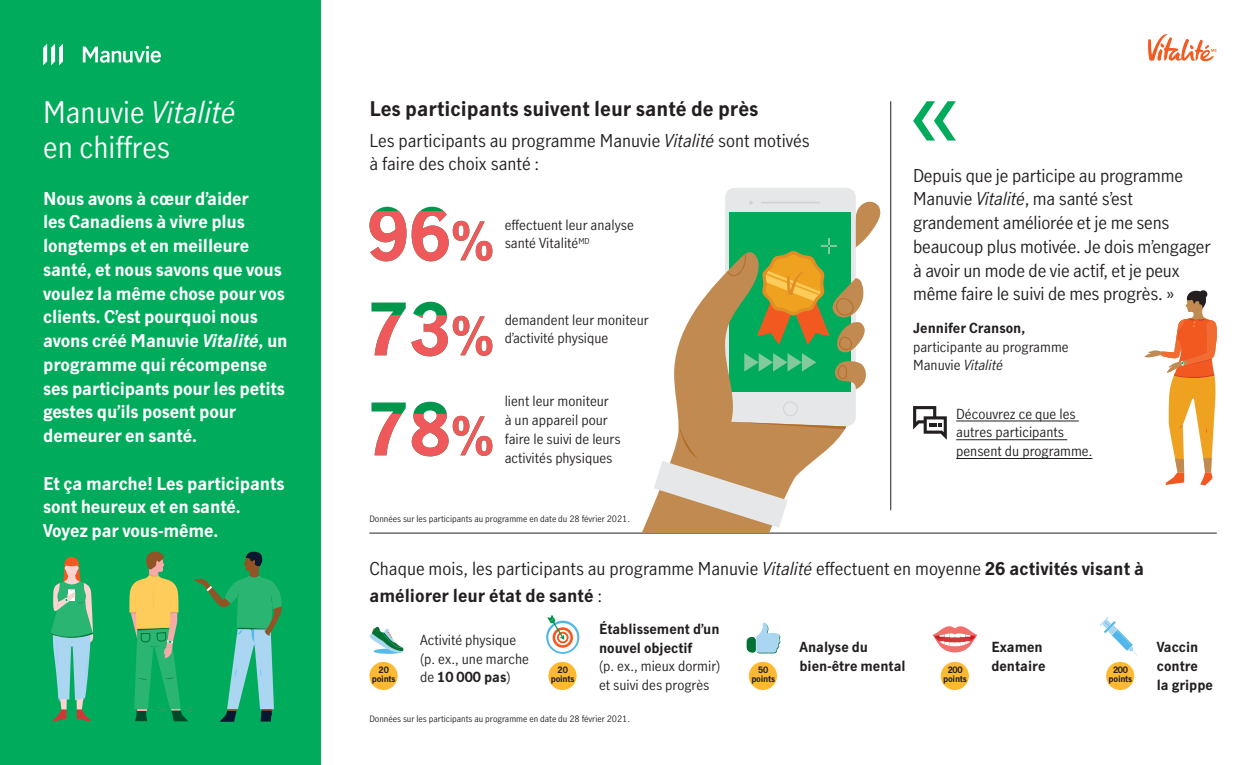
<style>
.page{position:relative;width:1260px;height:765px;background:#fff}
.page>*{position:absolute;margin:0;border:0;box-sizing:border-box;transform-origin:0 0}
.Caption_-_7_8_5{font:700 71.25px "Manulife JH Sans Optimized";color:#00964b}
.H1__Headline_5_-_23{font:29.38px/35px "Manulife JH Sans Optimized";color:#fff}
.H2___Headline_7__hea{font:700 20px "Manulife JH Sans Optimized";color:#231f20}
.Headline_8__subhead{font:700 17.5px/23.8px "Manulife JH Sans Optimized";letter-spacing:-.01em;color:#fff}
.Body_-_9_13_5{font:17.5px/23.8px "Manulife JH Sans Optimized";letter-spacing:-.01em;color:#231f20}
.Headline_8__subhead-2{font:17.5px/26.2px "Manulife JH Sans Optimized";color:#231f20}
.Body_-_9_13_5-2{font:13.75px/18.8px "Manulife JH Sans Optimized";color:#231f20}
.Body_-_9_13_5-3{font:700 13.75px/18.8px "Manulife JH Sans Optimized";color:#231f20}
.Caption_-_7_8_5-2{font:8.75px "Manulife JH Sans Optimized";color:#231f20}
.Caption_-_7_8_5-3{font:700 8.75px/8.8px "Manulife JH Sans Optimized";letter-spacing:-.03em;color:#231f20;text-align:center}
.s1{font-style:italic}
.s2{font-size:52.5px}
.s3{font-weight:700}
</style>
<div class="page">
<div style="left:0;top:0;width:321px;height:765px;background:#00ab5b"></div>
<svg style="left:43px;top:44px;width:20px;height:21px"></svg>
<svg style="left:83px;top:46px;width:78px;height:17px"></svg>
<svg style="left:1148px;top:34px;width:69px;height:27px"></svg>
<hr style="left:956px;top:421px;width:123px;height:1px;background:#231f20">
<hr style="left:956px;top:439px;width:111px;height:1px;background:#231f20">
<hr style="left:956px;top:458px;width:136px;height:1px;background:#231f20">
<div style="left:369px;top:662px;width:29px;height:28px;background:#fdb931;border-radius:50%"></div>
<div style="left:548px;top:662px;width:29px;height:28px;background:#fdb931;border-radius:50%"></div>
<div style="left:749px;top:662px;width:28px;height:28px;background:#fdb931;border-radius:50%"></div>
<div style="left:941px;top:662px;width:28px;height:28px;background:#fdb931;border-radius:50%"></div>
<div style="left:1106px;top:662px;width:28px;height:28px;background:#fdb931;border-radius:50%"></div>
<svg style="left:1144px;top:291px;width:73px;height:195px"></svg>
<svg style="left:129px;top:551px;width:59px;height:170px"></svg>
<svg style="left:50px;top:557px;width:44px;height:165px"></svg>
<svg style="left:194px;top:552px;width:88px;height:170px"></svg>
<hr style="left:891px;top:101px;width:1px;height:409px;background:#231f20">
<hr style="left:369px;top:533px;width:848px;height:1px;background:#231f20">
<div style="left:725px;top:188px;width:131px;height:238px;background:#e6e7e9;border-radius:9px"></div>
<svg style="left:636px;top:272px;width:210px;height:261px"></svg>
<svg style="left:727px;top:201px;width:154px;height:188px"></svg>
<svg style="left:654px;top:422px;width:192px;height:106px"></svg>
<svg style="left:546px;top:621px;width:33px;height:33px"></svg>
<svg style="left:548px;top:623px;width:29px;height:29px"></svg>
<svg style="left:553px;top:627px;width:20px;height:21px"></svg>
<svg style="left:555px;top:630px;width:15px;height:15px"></svg>
<svg style="left:547px;top:615px;width:22px;height:28px"></svg>
<svg style="left:747px;top:622px;width:34px;height:31px"></svg>
<svg style="left:932px;top:626px;width:45px;height:26px"></svg>
<svg style="left:1100px;top:617px;width:38px;height:39px"></svg>
<svg style="left:913px;top:406px;width:34px;height:34px"></svg>
<svg style="left:369px;top:627px;width:34px;height:27px"></svg>
<svg style="left:913px;top:101px;width:43px;height:40px"></svg>
<svg style="left:369px;top:211px;width:123px;height:50px"></svg>
<svg style="left:375px;top:315px;width:117px;height:41px"></svg>
<svg style="left:375px;top:414px;width:117px;height:42px"></svg>
<h1 class="H1__Headline_5_-_23" style="left:43px;top:94px;width:194px">Manuvie <span class="s1">Vitalité </span>en chiffres</h1>
<p class="Headline_8__subhead" style="left:43px;top:186px;width:246px">Nous avons à cœur d’aider<br>les Canadiens à vivre plus longtemps et en meilleure santé, et nous savons que vous voulez la même chose pour vos clients. C’est pourquoi nous avons créé Manuvie <span class="s1">Vitalité</span>, un programme qui récompense ses participants pour les petits gestes qu’ils posent pour demeurer en santé.</p>
<p class="Headline_8__subhead" style="left:43px;top:471px;width:243px">Et ça marche! Les participants sont heureux et en santé.<br>Voyez par vous-même.</p>
<h2 class="H2___Headline_7__hea" style="left:369px;top:95px;width:391px">Les participants suivent leur santé de près</h2>
<p class="Body_-_9_13_5" style="left:369px;top:128px;width:442px">Les participants au programme Manuvie <span class="s1">Vitalité</span> sont motivés à faire des choix santé :</p>
<p class="Caption_-_7_8_5" style="left:367px;top:185px;width:128px">96<span class="s2">%</span></p>
<p class="Body_-_9_13_5-2" style="left:505px;top:215px;width:131px">effectuent leur analyse santé Vitalité<sup>MD</sup></p>
<p class="Caption_-_7_8_5" style="left:367px;top:280px;width:128px">73<span class="s2">%</span></p>
<p class="Body_-_9_13_5-2" style="left:505px;top:310px;width:145px">demandent leur moniteur d’activité physique</p>
<p class="Caption_-_7_8_5" style="left:367px;top:380px;width:128px">78<span class="s2">%</span></p>
<p class="Body_-_9_13_5-2" style="left:505px;top:391px;width:117px">lient leur moniteur<br>à un appareil pour faire le suivi de leurs activités physiques</p>
<p class="Caption_-_7_8_5-2" style="left:369px;top:513px;width:262px">Données sur les participants au programme en date du 28 février 2021.</p>
<p class="Body_-_9_13_5" style="left:913px;top:163px;width:299px">Depuis que je participe au programme Manuvie <span class="s1">Vitalité</span>, ma santé s’est grandement améliorée et je me sens beaucoup plus motivée. Je dois m’engager à avoir un mode de vie actif, et je peux même faire le suivi de mes progrès. »</p>
<p class="Body_-_9_13_5-2" style="left:913px;top:318px;width:157px"><span class="s3">Jennifer Cranson, </span>participante au programme<br>Manuvie <span class="s1">Vitalité</span></p>
<p class="Body_-_9_13_5-2" style="left:956px;top:404px;width:138px">Découvrez ce que les autres participants pensent du programme.</p>
<p class="Headline_8__subhead-2" style="left:369px;top:555px;width:776px">Chaque mois, les participants au programme Manuvie <span class="s1">Vitalité</span> effectuent en moyenne <span class="s3">26 activités visant à améliorer leur état de santé</span> :</p>
<p class="Caption_-_7_8_5-3" style="left:372px;top:665px;width:25px">20 points</p>
<p class="Body_-_9_13_5-2" style="left:420px;top:630px;width:110px">Activité physique (p. ex., une marche de <span class="s3">10 000 pas</span>)</p>
<p class="Caption_-_7_8_5-3" style="left:551px;top:665px;width:25px">20 points</p>
<p class="Body_-_9_13_5-2" style="left:599px;top:619px;width:123px"><span class="s3">Établissement d’un nouvel objectif<br></span>(p. ex., mieux dormir) et suivi des progrès</p>
<p class="Caption_-_7_8_5-2" style="left:369px;top:713px;width:262px">Données sur les participants au programme en date du 28 février 2021.</p>
<p class="Caption_-_7_8_5-3" style="left:751px;top:665px;width:25px">50 points</p>
<p class="Body_-_9_13_5-3" style="left:800px;top:637px;width:108px">Analyse du bien‑être mental</p>
<p class="Caption_-_7_8_5-3" style="left:943px;top:665px;width:25px">200 points</p>
<p class="Body_-_9_13_5-3" style="left:991px;top:637px;width:56px">Examen dentaire</p>
<p class="Caption_-_7_8_5-3" style="left:1109px;top:665px;width:25px">200 points</p>
<p class="Body_-_9_13_5-3" style="left:1157px;top:637px;width:58px">Vaccin contre la grippe</p>
</div>
